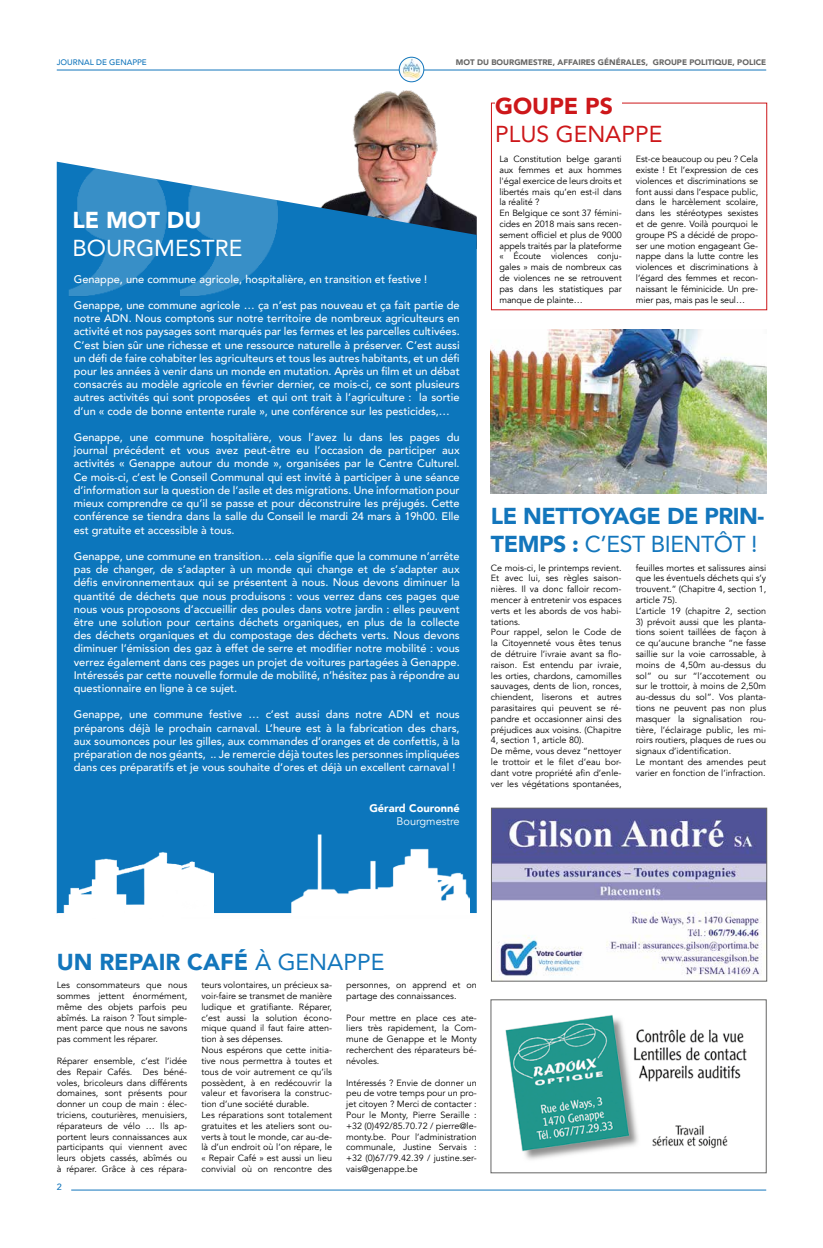
<style>
.page{position:relative;width:823px;height:1248px;background:#fff}
.page>*{position:absolute;margin:0;border:0;box-sizing:border-box;transform-origin:0 0}
.t1{font:900 23px/27.6px "Avenir";letter-spacing:-.02em;color:#1376bc}
.t2{font:900 23px "Avenir";color:#1376bc}
.t3{font:23px "Avenir";color:#fff}
.t4{font:23px "Avenir";color:#cd171a}
.t5{font:900 23px "Avenir";color:#fff}
.t6{font:900 23px "Avenir";color:#cd171a}
.t7{font:500 11px/13.2px "Avenir";color:#fff;text-align:justify}
.t8{font:900 11px "Avenir";color:#fff}
.t9{font:11px "Avenir";color:#fff}
.t10{font:9px/10.8px "Avenir";color:#000}
.t11{font:500 9px "Avenir";color:#1376bc}
.t12{font:900 8px "Avenir";color:#656564}
.t13{font:500 8px "Avenir";color:#1376bc}
.s1{font-weight:400}
</style>
<div class="page">
<hr style="left:71px;top:1189px;width:694px;height:1px;background:#1376bc">
<hr style="left:57px;top:69px;width:708px;height:1px;background:#1376bc">
<img style="left:399px;top:57px;width:24px;height:25px;border-radius:12px">
<div style="left:398px;top:57px;width:26px;height:25px;border:1px solid #1376bc;border-radius:50%"></div>
<img style="left:352px;top:90px;width:86px;height:72px">
<div style="left:57px;top:162px;width:419px;height:666px;background:#0c76bc"></div>
<img style="left:56px;top:161px;width:235px;height:154px">
<img style="left:56px;top:828px;width:420px;height:84px">
<img style="left:178px;top:861px;width:35px;height:51px">
<img style="left:292px;top:834px;width:177px;height:78px">
<img style="left:56px;top:912px;width:420px;height:2px">
<img style="left:505px;top:1015px;width:242px;height:145px">
<div style="left:490px;top:999px;width:276px;height:174px;border:1px solid #656564"></div>
<img style="left:492px;top:809px;width:272px;height:170px">
<div style="left:490px;top:807px;width:276px;height:174px;border:1px solid #656564"></div>
<img style="left:490px;top:329px;width:275px;height:164px">
<p class="t13" style="left:57px;top:55px;width:91px">JOURNAL DE GENAPPE</p>
<p class="t12" style="left:455px;top:55px;width:312px">MOT DU BOURGMESTRE, AFFAIRES GÉNÉRALES, GROUPE POLITIQUE, POLICE</p>
<h1 class="t5" style="left:72px;top:200px;width:131px">LE MOT DU</h1>
<h1 class="t3" style="left:72px;top:229px;width:171px">BOURGMESTRE</h1>
<p class="t7" style="left:74px;top:271px;width:355px">Genappe, une commune agricole, hospitalière, en transition et festive !</p>
<p class="t7" style="left:74px;top:298px;width:387px">Genappe, une commune agricole … ça n’est pas nouveau et ça fait partie de notre ADN. Nous comptons sur notre territoire de nombreux agriculteurs en activité et nos paysages sont marqués par les fermes et les parcelles cultivées.<br>C’est bien sûr une richesse et une ressource naturelle à préserver. C’est aussi un défi de faire cohabiter les agriculteurs et tous les autres habitants, et un défi pour les années à venir dans un monde en mutation. Après un film et un débat consacrés au modèle agricole en février dernier, ce mois-ci, ce sont plusieurs autres activités qui sont proposées et qui ont trait à l’agriculture : la sortie d’un « code de bonne entente rurale », une conférence sur les pesticides,…</p>
<p class="t7" style="left:74px;top:430px;width:387px">Genappe, une commune hospitalière, vous l’avez lu dans les pages du journal précédent et vous avez peut-être eu l’occasion de participer aux activités « Genappe autour du monde », organisées par le Centre Culturel.<br>Ce mois-ci, c’est le Conseil Communal qui est invité à participer à une séance d’information sur la question de l’asile et des migrations. Une information pour mieux comprendre ce qu’il se passe et pour déconstruire les préjugés. Cette conférence se tiendra dans la salle du Conseil le mardi 24 mars à 19h00. Elle est gratuite et accessible à tous.</p>
<p class="t7" style="left:74px;top:549px;width:387px">Genappe, une commune en transition… cela signifie que la commune n’arrête pas de changer, de s’adapter à un monde qui change et de s’adapter aux défis environnementaux qui se présentent à nous. Nous devons diminuer la quantité de déchets que nous produisons : vous verrez dans ces pages que nous vous proposons d’accueillir des poules dans votre jardin : elles peuvent être une solution pour certains déchets organiques, en plus de la collecte des déchets organiques et du compostage des déchets verts. Nous devons diminuer l’émission des gaz à effet de serre et modifier notre mobilité : vous verrez également dans ces pages un projet de voitures partagées à Genappe.<br>Intéressés par cette nouvelle formule de mobilité, n’hésitez pas à répondre au questionnaire en ligne à ce sujet.</p>
<p class="t7" style="left:74px;top:707px;width:387px">Genappe, une commune festive … c’est aussi dans notre ADN et nous préparons déjà le prochain carnaval. L’heure est à la fabrication des chars, aux soumonces pour les gilles, aux commandes d’oranges et de confettis, à la préparation de nos géants, .. Je remercie déjà toutes les personnes impliquées dans ces préparatifs et je vous souhaite d’ores et déjà un excellent carnaval !</p>
<p class="t8" style="left:369px;top:799px;width:92px">Gérard Couronné</p>
<p class="t9" style="left:396px;top:815px;width:65px">Bourgmestre</p>
<h1 class="t6" style="left:495px;top:86px;width:119px">GOUPE PS</h1>
<h1 class="t4" style="left:495px;top:115px;width:169px">PLUS GENAPPE</h1>
<p class="t10" style="left:499px;top:154px;width:124px">La Constitution belge garanti aux femmes et aux hommes l'égal exercice de leurs droits et libertés mais qu’en est-il dans la réalité ?<br>En Belgique ce sont 37 fémini&shy;cides en 2018 mais sans recen&shy;sement officiel et plus de 9000 appels traités par la plateforme « Écoute violences conju&shy;gales » mais de nombreux cas de violences ne se retrouvent pas dans les statistiques par manque de plainte…</p>
<p class="t10" style="left:635px;top:154px;width:124px;text-align:justify">Est-ce beaucoup ou peu ? Cela existe ! Et l’expression de ces violences et discriminations se font aussi dans l’espace public, dans le harcèlement scolaire, dans les stéréotypes sexistes et de genre. Voilà pourquoi le groupe PS a décidé de propo&shy;ser une motion engageant Ge&shy;nappe dans la lutte contre les violences et discriminations à l’égard des femmes et recon&shy;naissant le féminicide. Un pre&shy;mier pas, mais pas le seul…</p>
<h1 class="t1" style="left:490px;top:502px;width:275px">LE NETTOYAGE DE PRIN-<br>TEMPS : <span class="s1">C’EST BIENTÔT !</span></h1>
<p class="t10" style="left:490px;top:562px;width:132px">Ce mois-ci, le printemps revient.<br>Et avec lui, ses règles saison&shy;nières. Il va donc falloir recom&shy;mencer à entretenir vos espaces verts et les abords de vos habi&shy;tations.<br>Pour rappel, selon le Code de la Citoyenneté vous êtes tenus de détruire l’ivraie avant sa flo&shy;raison. Est entendu par ivraie, les orties, chardons, camomilles sauvages, dents de lion, ronces, chiendent, liserons et autres parasitaires qui peuvent se ré&shy;pandre et occasionner ainsi des préjudices aux voisins. (Chapitre<br>4, section 1, article 80).<br>De même, vous devez “nettoyer le trottoir et le filet d’eau bor&shy;dant votre propriété afin d’enle&shy;ver les végétations spontanées,</p>
<p class="t10" style="left:635px;top:562px;width:132px">feuilles mortes et salissures ainsi que les éventuels déchets qui s’y trouvent.” (Chapitre 4, section 1, article 75).<br>L’article 19 (chapitre 2, section</p>
<p class="t10" style="left:635px;top:616px;width:132px">3) prévoit aussi que les planta&shy;tions soient taillées de façon à ce qu’aucune branche “ne fasse saillie sur la voie carrossable, à moins de 4,50m au-dessus du sol” ou sur “l’accotement ou sur le trottoir, à moins de 2,50m au-dessus du sol”. Vos planta&shy;tions ne peuvent pas non plus masquer la signalisation rou&shy;tière, l’éclairage public, les mi&shy;roirs routiers, plaques de rues ou signaux d’identification.<br>Le montant des amendes peut varier en fonction de l’infraction.</p>
<h1 class="t2" style="left:57px;top:941px;width:329px">UN REPAIR CAFÉ <span class="s1">À GENAPPE</span></h1>
<p class="t10" style="left:57px;top:979px;width:132px;text-align:justify">Les consommateurs que nous sommes jettent énormément, même des objets parfois peu abîmés. La raison ? Tout simple&shy;ment parce que nous ne savons pas comment les réparer.</p>
<p class="t10" style="left:57px;top:1055px;width:132px;text-align:justify">Réparer ensemble, c’est l’idée des Repair Cafés. Des béné&shy;voles, bricoleurs dans différents domaines, sont présents pour donner un coup de main : élec&shy;triciens, couturières, menuisiers, réparateurs de vélo … Ils ap&shy;portent leurs connaissances aux participants qui viennent avec leurs objets cassés, abîmés ou à réparer. Grâce à ces répara-</p>
<p class="t11" style="left:57px;top:1179px;width:7px">2</p>
<p class="t10" style="left:201px;top:979px;width:132px">teurs volontaires, un précieux sa&shy;voir-faire se transmet de manière ludique et gratifiante. Réparer, c’est aussi la solution écono&shy;mique quand il faut faire atten&shy;tion à ses dépenses.<br>Nous espérons que cette initia&shy;tive nous permettra à toutes et tous de voir autrement ce qu’ils possèdent, à en redécouvrir la valeur et favorisera la construc&shy;tion d’une société durable.<br>Les réparations sont totalement gratuites et les ateliers sont ou&shy;verts à tout le monde, car au-de&shy;là d’un endroit où l’on répare, le « Repair Café » est aussi un lieu convivial où on rencontre des</p>
<p class="t10" style="left:346px;top:979px;width:132px">personnes, on apprend et on partage des connaissances.</p>
<p class="t10" style="left:346px;top:1012px;width:132px;text-align:justify">Pour mettre en place ces ate&shy;liers très rapidement, la Com&shy;mune de Genappe et le Monty recherchent des réparateurs bé&shy;névoles.</p>
<p class="t10" style="left:346px;top:1077px;width:132px;text-align:justify">Intéressés ? Envie de donner un peu de votre temps pour un pro&shy;jet citoyen ? Merci de contacter :<br>Pour le Monty, Pierre Seraille : +32 (0)492/85.70.72 / pierre@le&shy;monty.be. Pour l’administration communale, Justine Servais : +32 (0)67/79.42.39 / justine.ser&shy;vais@genappe.be</p>
</div>
